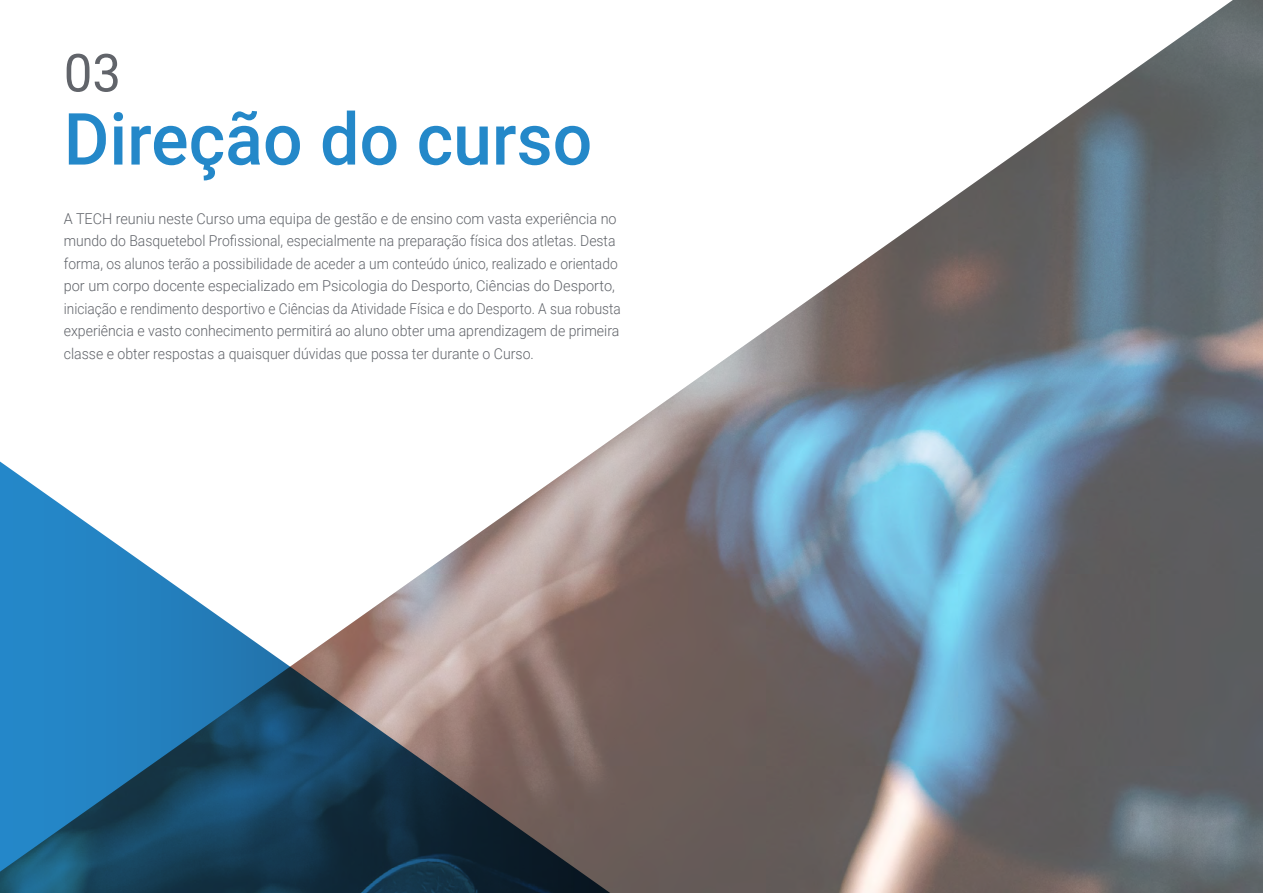
<style>
.page{position:relative;width:1263px;height:893px;background:#fff}
.page>*{position:absolute;margin:0;border:0;box-sizing:border-box;transform-origin:0 0}
.t1{font:500 72px "Roboto";color:#2488c9}
.t2{font:52.5px "Roboto";color:#61646a}
.t3{font:300 15px/22.5px "Roboto";color:#61646a;scale:.96 1}
</style>
<div class="page">
<img style="left:602px;top:0;width:661px;height:893px">
<svg style="left:0;top:446px;width:640px;height:447px"></svg>
<h2 class="t2" style="left:64px;top:36px;width:59px">03</h2>
<h1 class="t1" style="left:64px;top:89px;width:530px">Direção do curso</h1>
<p class="t3" style="left:64px;top:207px;width:582px">A TECH reuniu neste Curso uma equipa de gestão e de ensino com vasta experiência no mundo do Basquetebol Profissional, especialmente na preparação física dos atletas. Desta forma, os alunos terão a possibilidade de aceder a um conteúdo único, realizado e orientado por um corpo docente especializado em Psicologia do Desporto, Ciências do Desporto, iniciação e rendimento desportivo e Ciências da Atividade Física e do Desporto. A sua robusta experiência e vasto conhecimento permitirá ao aluno obter uma aprendizagem de primeira classe e obter respostas a quaisquer dúvidas que possa ter durante o Curso.</p>
</div>
